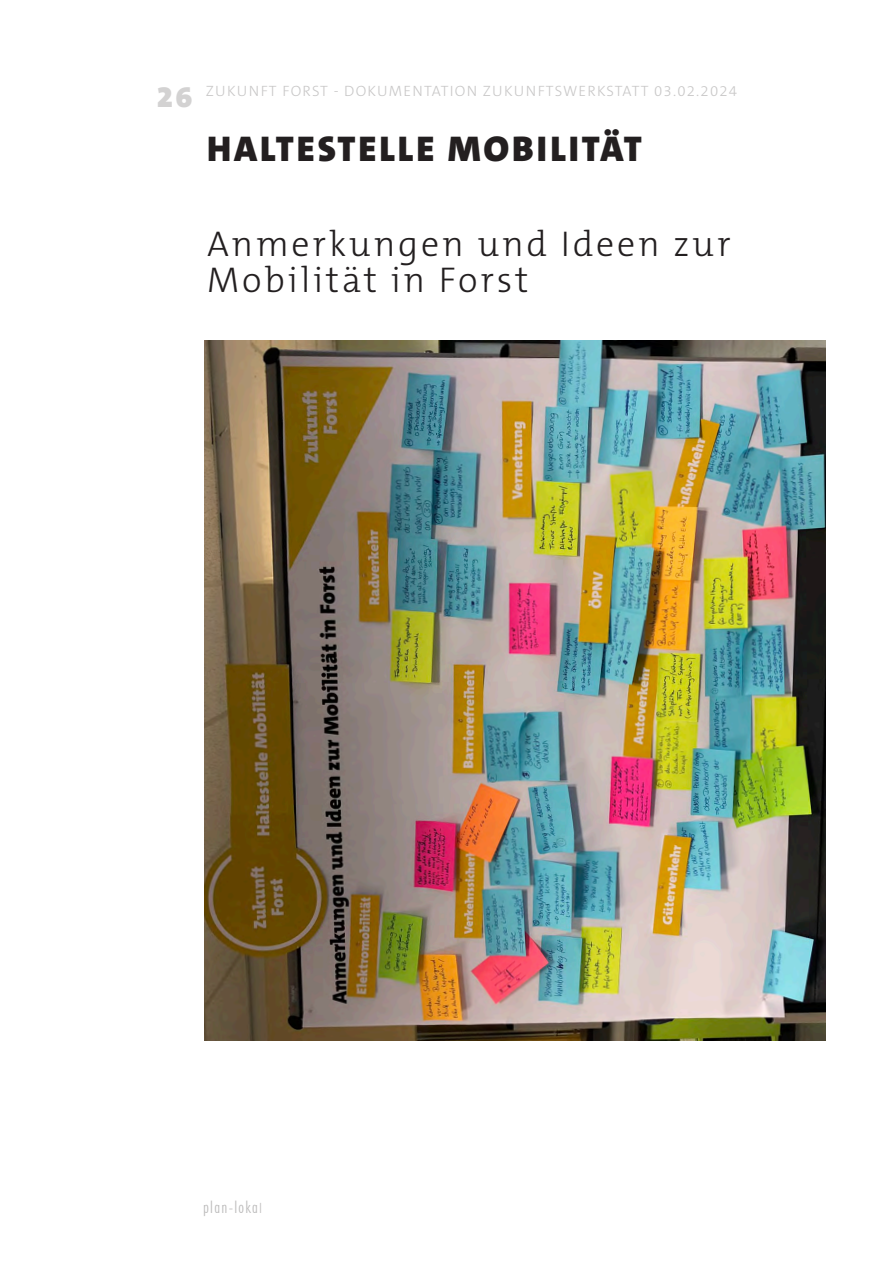
<style>
.page{position:relative;width:893px;height:1263px;background:#fff}
.page>*{position:absolute;margin:0;border:0;box-sizing:border-box;transform-origin:0 0}
.t1{font:300 36px "The Mix C5";letter-spacing:.08em;color:#231f20}
.t2{font:900 36px "The Mix C5";letter-spacing:.08em;color:#231f20}
.t3{font:900 30px "The Mix C5";color:#d3d2d2}
.t4{font:300 condensed 16.5px "Futura BT";letter-spacing:.08em;color:#bdbcbc}
.t5{font:300 15px "The Mix C5";letter-spacing:.08em;color:#c8c7c7}
.t6{font:300 condensed 13.5px "Futura BT";color:#bdbcbc}
</style>
<div class="page">
<img style="left:204px;top:340px;width:622px;height:701px">
<p class="t3" style="left:157px;top:85px;width:37px">26</p>
<p class="t5" style="left:206px;top:85px;width:533px">ZUKUNFT FORST - DOKUMENTATION ZUKUNFTSWERKSTATT 03.02.2024</p>
<p class="t2" style="left:207px;top:135px;width:436px">HALTESTELLE MOBILITÄT</p>
<p class="t1" style="left:207px;top:229px;width:525px">Anmerkungen und Ideen zur</p>
<p class="t1" style="left:207px;top:265px;width:323px">Mobilität in Forst</p>
<p class="t4" style="left:203px;top:1197px;width:56px">plan-loka</p>
<p class="t6" style="left:259px;top:1200px;width:4px">l</p>
</div>
